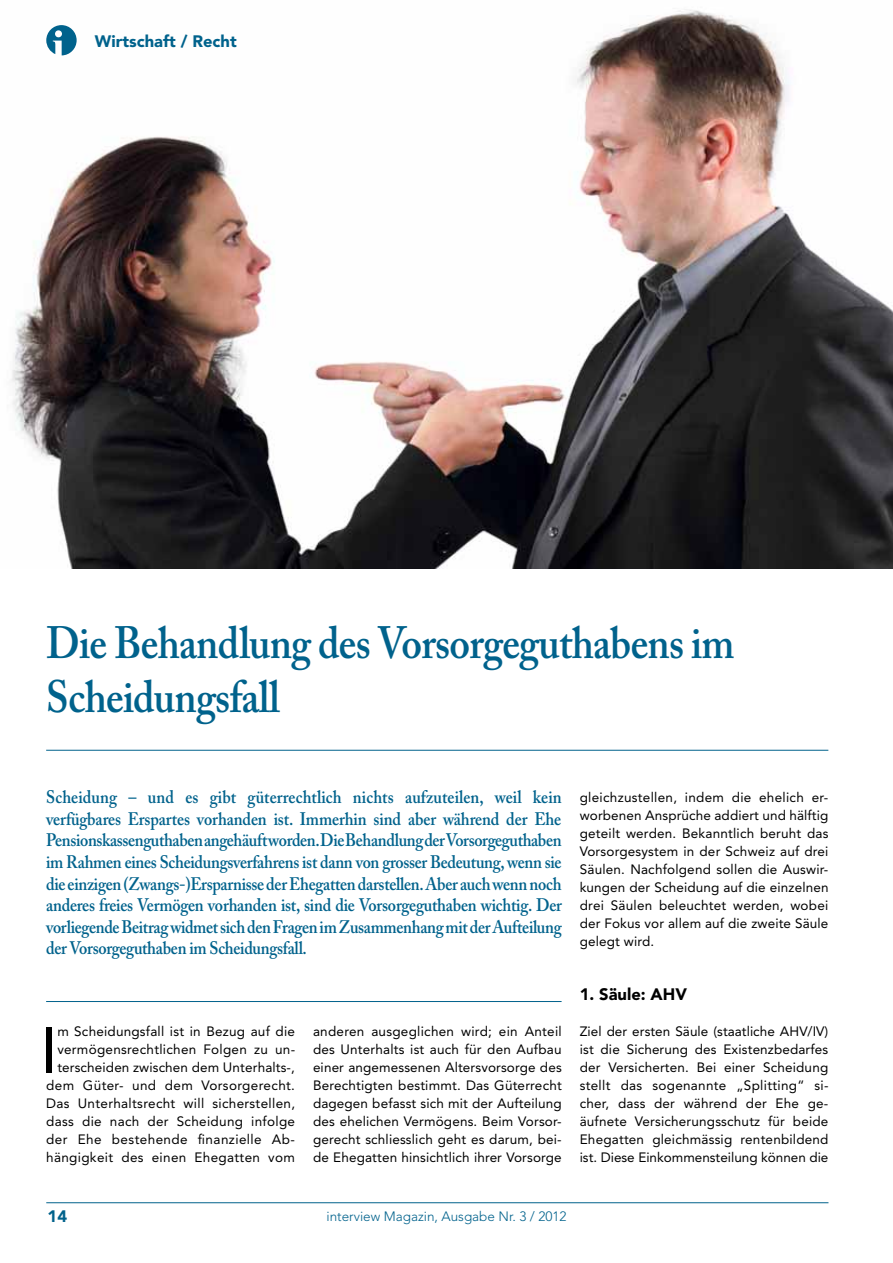
<style>
.page{position:relative;width:893px;height:1263px;background:#fff}
.page>*{position:absolute;margin:0;border:0;box-sizing:border-box;transform-origin:0 0}
.t1{font:64.35px "Avenir LT Std";color:#000}
.t2{font:600 45px/54px "Adobe Caslon Pro";letter-spacing:-.02em;color:#00628c;scale:.9 1}
.t3{font:600 18px/21.6px "Adobe Caslon Pro";letter-spacing:-.02em;color:#00628c;text-align:justify;scale:.9 1}
.t4{font:900 16.5px "Avenir LT Std";color:#00628c}
.t5{font:900 16.5px "Avenir LT Std";color:#000}
.t6{font:13.5px/18px "Avenir LT Std";letter-spacing:.015em;color:#000;text-align:justify}
.t7{font:300 13.5px "Avenir LT Std";color:#00628c}
</style>
<div class="page">
<img style="left:11px;top:9px;width:882px;height:559px">
<hr style="left:46px;top:750px;width:782px;height:1px;background:#00628c">
<hr style="left:46px;top:1001px;width:516px;height:1px;background:#00628c">
<hr style="left:46px;top:1202px;width:782px;height:1px;background:#00628c">
<svg style="left:46px;top:25px;width:31px;height:30px"></svg>
<p class="t4" style="left:95px;top:31px;width:143px">Wirtschaft / Recht</p>
<h2 class="t2" style="left:46px;top:616px;width:766px">Die Behandlung des Vorsorgeguthabens im<br>Scheidungsfall</h2>
<p class="t3" style="left:46px;top:786px;width:575px">Scheidung – und es gibt güterrechtlich nichts aufzuteilen, weil kein verfügbares Erspartes vorhanden ist. Immerhin sind aber während der Ehe Pensionskassenguthaben angehäuft worden. Die Behandlung der Vorsorgeguthaben im Rahmen eines Scheidungsverfahrens ist dann von grosser Bedeutung, wenn sie die einzigen (Zwangs-)Ersparnisse der Ehegatten darstellen. Aber auch wenn noch anderes freies Vermögen vorhanden ist, sind die Vorsorgeguthaben wichtig. Der vorliegende Beitrag widmet sich den Fragen im Zusammenhang mit der Aufteilung der Vorsorgeguthaben im Scheidungsfall.</p>
<p class="t6" style="left:580px;top:789px;width:250px">gleichzustellen, indem die ehelich er&shy;worbenen Ansprüche addiert und hälftig geteilt werden. Bekanntlich beruht das Vorsorgesystem in der Schweiz auf drei Säulen. Nachfolgend sollen die Auswir&shy;kungen der Scheidung auf die einzelnen drei Säulen beleuchtet werden, wobei der Fokus vor allem auf die zweite Säule gelegt wird.</p>
<p class="t5" style="left:580px;top:985px;width:109px">1. Säule: AHV</p>
<p class="t6" style="left:580px;top:1023px;width:250px">Ziel der ersten Säule (staatliche AHV/IV) ist die Sicherung des Existenzbedarfes der Versicherten. Bei einer Scheidung stellt das sogenannte „Splitting“ si&shy;cher, dass der während der Ehe ge&shy;äufnete Versicherungsschutz für beide Ehegatten gleichmässig rentenbildend ist. Diese Einkommensteilung können die</p>
<p class="t6" style="left:46px;top:1023px;width:250px;text-align:right">m Scheidungsfall ist in Bezug auf die vermögensrechtlichen Folgen zu un&shy;terscheiden zwischen dem Unterhalts-, dem Güter- und dem Vorsorgerecht.<br>Das Unterhaltsrecht will sicherstellen, dass die nach der Scheidung infolge der Ehe bestehende finanzielle Ab&shy;hängigkeit des einen Ehegatten vom</p>
<p class="t6" style="left:313px;top:1023px;width:250px">anderen ausgeglichen wird; ein Anteil des Unterhalts ist auch für den Aufbau einer angemessenen Altersvorsorge des Berechtigten bestimmt. Das Güterrecht dagegen befasst sich mit der Aufteilung des ehelichen Vermögens. Beim Vorsor&shy;gerecht schliesslich geht es darum, bei&shy;de Ehegatten hinsichtlich ihrer Vorsorge</p>
<h1 class="t1" style="left:41px;top:1013px;width:18px">I</h1>
<p class="t4" style="left:48px;top:1206px;width:21px">14</p>
<p class="t7" style="left:326px;top:1208px;width:241px">interview Magazin, Ausgabe Nr. 3 / 2012</p>
</div>
